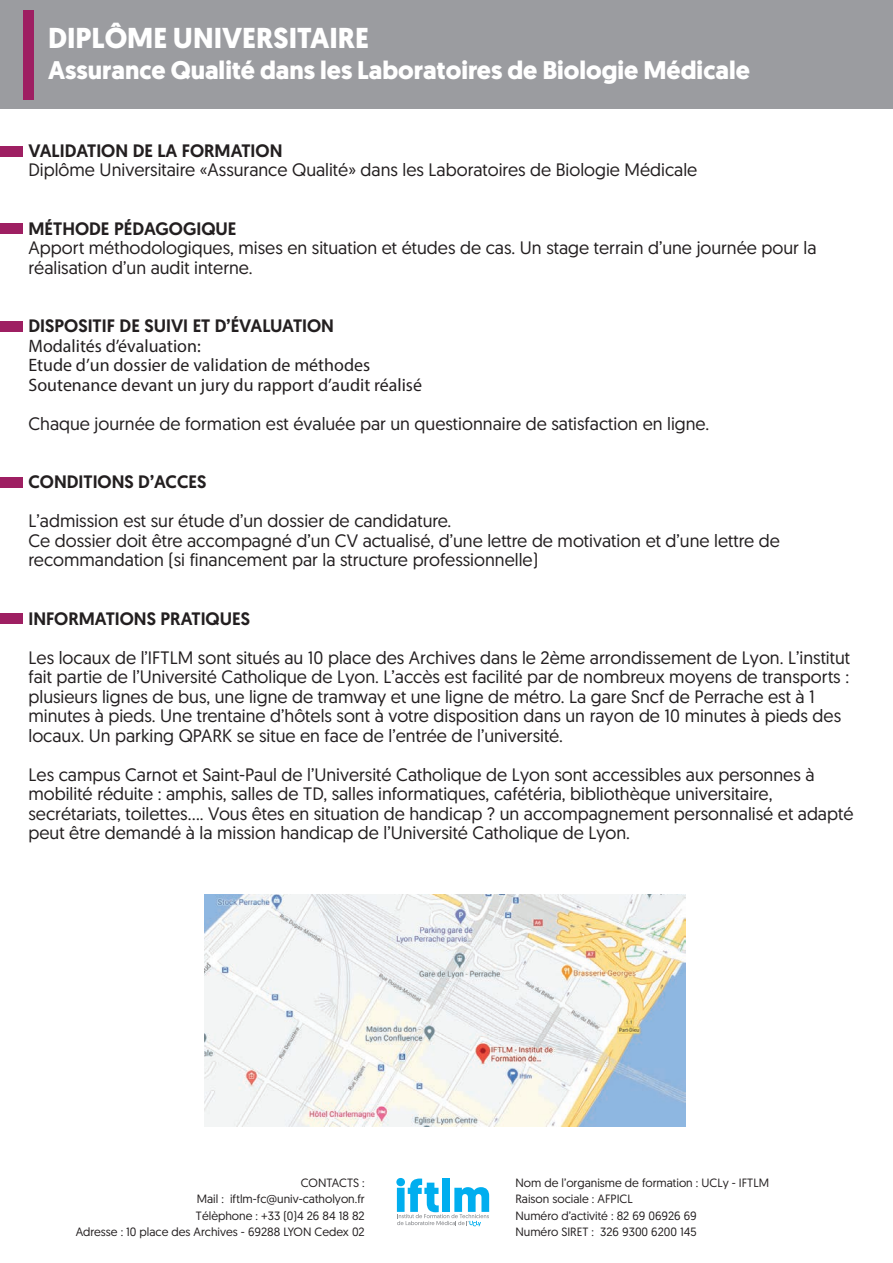
<style>
.page{position:relative;width:893px;height:1263px;background:#fff}
.page>*{position:absolute;margin:0;border:0;box-sizing:border-box;transform-origin:0 0}
.t1{font:700 28.8px "Geomanist";color:#fff}
.t2{font:700 25.5px "Geomanist";color:#fff}
.t3{font:18px/19.5px "Geomanist";color:#231f20}
.t4{font:500 18px "Geomanist";color:#231f20}
.t5{font:18px/19.5px "Myriad Pro";color:#231f20}
.t6{font:12px/16.5px "Geomanist";color:#231f20;text-align:right}
</style>
<div class="page">
<div style="left:0;top:1px;width:893px;height:108px;background:#9b9ca0"></div>
<div style="left:23px;top:10px;width:11px;height:90px;background:#9e1f62"></div>
<svg style="left:396px;top:1178px;width:93px;height:48px"></svg>
<div style="left:0;top:146px;width:23px;height:11px;background:#9e1f62"></div>
<div style="left:0;top:223px;width:23px;height:11px;background:#9e1f62"></div>
<div style="left:0;top:321px;width:23px;height:11px;background:#9e1f62"></div>
<div style="left:0;top:477px;width:23px;height:11px;background:#9e1f62"></div>
<div style="left:0;top:613px;width:23px;height:11px;background:#9e1f62"></div>
<img style="left:204px;top:894px;width:481px;height:233px">
<h1 class="t1" style="left:48px;top:19px;width:322px">DIPLÔME UNIVERSITAIRE</h1>
<h2 class="t2" style="left:48px;top:53px;width:703px">Assurance Qualité dans les Laboratoires de Biologie Médicale</h2>
<p class="t4" style="left:29px;top:138px;width:255px">VALIDATION DE LA FORMATION</p>
<p class="t3" style="left:29px;top:160px;width:670px">Diplôme Universitaire «Assurance Qualité» dans les Laboratoires de Biologie Médicale</p>
<p class="t4" style="left:29px;top:216px;width:210px">MÉTHODE PÉDAGOGIQUE</p>
<p class="t3" style="left:29px;top:238px;width:789px">Apport méthodologiques, mises en situation et études de cas. Un stage terrain d’une journée pour la réalisation d’un audit interne.</p>
<p class="t4" style="left:29px;top:314px;width:307px">DISPOSITIF DE SUIVI ET D’ÉVALUATION</p>
<p class="t5" style="left:29px;top:336px;width:395px">Modalités d’évaluation:<br>Etude d’un dossier de validation de méthodes<br>Soutenance devant un jury du rapport d’audit réalisé</p>
<p class="t3" style="left:29px;top:413px;width:682px">Chaque journée de formation est évaluée par un questionnaire de satisfaction en ligne.</p>
<p class="t4" style="left:29px;top:470px;width:179px">CONDITIONS D’ACCES</p>
<p class="t3" style="left:29px;top:511px;width:753px">L’admission est sur étude d’un dossier de candidature.<br>Ce dossier doit être accompagné d’un CV actualisé, d’une lettre de motivation et d’une lettre de recommandation (si financement par la structure professionnelle)</p>
<p class="t4" style="left:29px;top:606px;width:223px">INFORMATIONS PRATIQUES</p>
<p class="t3" style="left:29px;top:647px;width:823px">Les locaux de l’IFTLM sont situés au 10 place des Archives dans le 2ème arrondissement de Lyon. L’institut fait partie de l’Université Catholique de Lyon. L’accès est facilité par de nombreux moyens de transports : plusieurs lignes de bus, une ligne de tramway et une ligne de métro. La gare Sncf de Perrache est à 1 minutes à pieds. Une trentaine d’hôtels sont à votre disposition dans un rayon de 10 minutes à pieds des locaux. Un parking QPARK se situe en face de l’entrée de l’université.</p>
<p class="t3" style="left:29px;top:764px;width:826px">Les campus Carnot et Saint-Paul de l’Université Catholique de Lyon sont accessibles aux personnes à mobilité réduite : amphis, salles de TD, salles informatiques, cafétéria, bibliothèque universitaire, secrétariats, toilettes…. Vous êtes en situation de handicap ? un accompagnement personnalisé et adapté peut être demandé à la mission handicap de l’Université Catholique de Lyon.</p>
<p class="t6" style="left:76px;top:1174px;width:291px">CONTACTS :<br>Mail : iftlm-fc@univ-catholyon.fr<br>Télèphone : +33 (0)4 26 84 18 82<br>Adresse : 10 place des Archives - 69288 LYON Cedex 02</p>
<p class="t6" style="left:515px;top:1174px;width:255px;text-align:left">Nom de l’organisme de formation : UCLy - IFTLM Raison sociale : AFPICL<br>Numéro d’activité : 82 69 06926 69<br>Numéro SIRET : 326 9300 6200 145</p>
</div>
